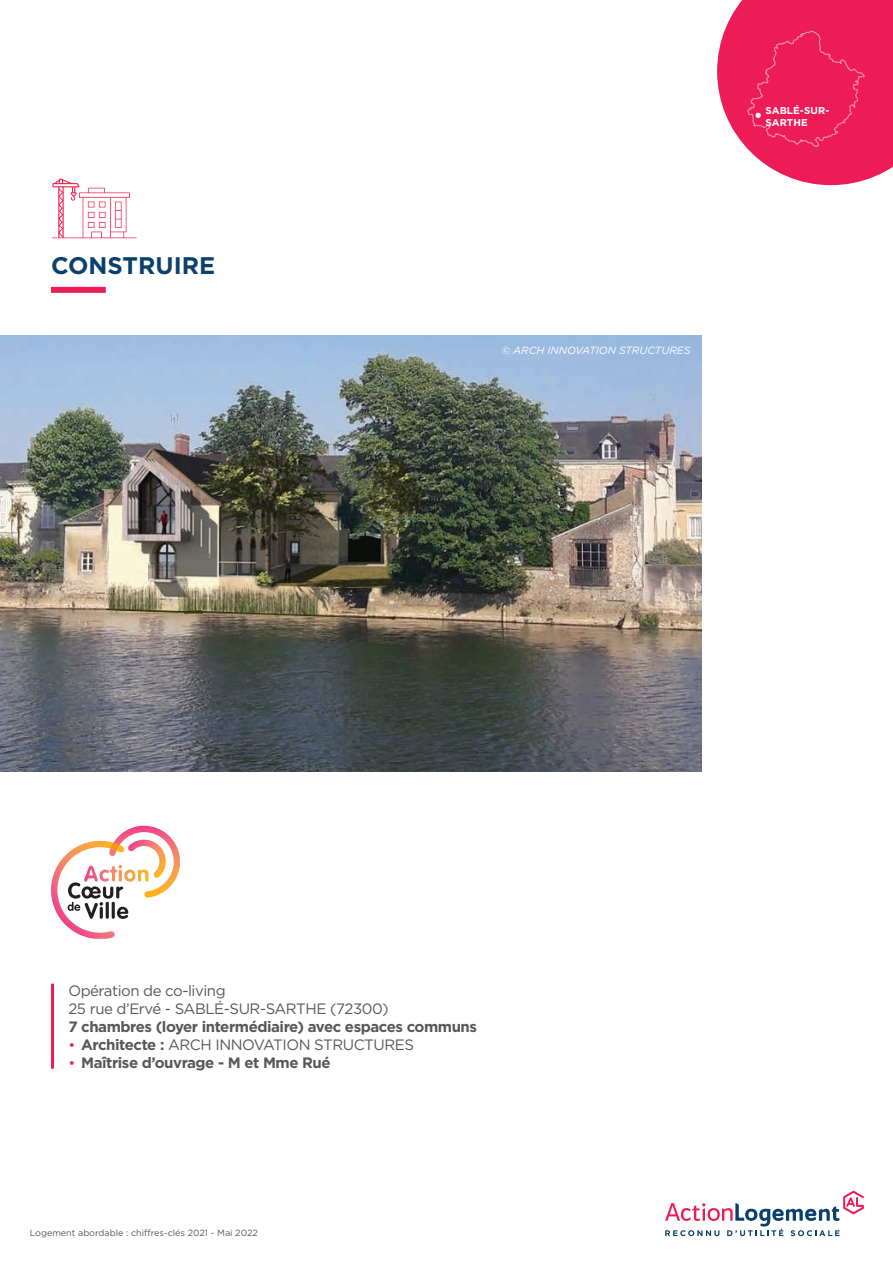
<style>
.page{position:relative;width:893px;height:1263px;background:#fff}
.page>*{position:absolute;margin:0;border:0;box-sizing:border-box;transform-origin:0 0}
.t1{font:700 24px "Gotham";color:#0b406d}
.t2{font:15px "Gotham";letter-spacing:-.03em;color:#57585a}
.t3{font:700 15px "Gotham";letter-spacing:-.03em;color:#57585a}
.t4{font:italic 10.5px "Gotham";color:#fff}
.t5{font:700 9.9px "Gotham";letter-spacing:.01em;color:#fff}
.t6{font:9px "Gotham";color:#57585a}
.s1{font-size:14.25px;color:#ed1b56}
.s2{font-weight:700}
.s3{font-weight:400;font-size:14.25px;color:#ed1b56}
</style>
<div class="page">
<svg style="left:665px;top:1191px;width:199px;height:45px"></svg>
<svg style="left:52px;top:179px;width:85px;height:60px"></svg>
<div style="left:51px;top:287px;width:55px;height:6px;background:#ed1b56"></div>
<img style="left:0;top:336px;width:702px;height:435px">
<hr style="left:51px;top:984px;width:3px;height:85px;background:#ed1b56">
<svg style="left:51px;top:826px;width:129px;height:113px"></svg>
<svg style="left:717px;top:0;width:176px;height:185px;background:#ef3b6e"></svg>
<p class="t1" style="left:51px;top:249px;width:166px">CONSTRUIRE</p>
<p class="t5" style="left:765px;top:104px;width:66px">SABLÉ-SUR-</p>
<p class="t5" style="left:765px;top:116px;width:44px">SARTHE</p>
<p class="t4" style="left:501px;top:344px;width:191px">© ARCH INNOVATION STRUCTURES</p>
<p class="t2" style="left:68px;top:981px;width:159px">Opération de co-living</p>
<p class="t2" style="left:68px;top:999px;width:322px">25 rue d’Ervé - SABLÉ-SUR-SARTHE (72300)</p>
<p class="t3" style="left:68px;top:1016px;width:410px">7 chambres (loyer intermédiaire) avec espaces communs</p>
<p class="t2" style="left:68px;top:1035px;width:347px"><span class="s1">•</span> <span class="s2">Architecte :</span> ARCH INNOVATION STRUCTURES</p>
<p class="t3" style="left:68px;top:1052px;width:264px"><span class="s3">•</span> Maîtrise d’ouvrage - M et Mme Rué</p>
<p class="t6" style="left:30px;top:1227px;width:230px">Logement abordable : chiffres-clés 2021 - Mai 2022</p>
</div>
